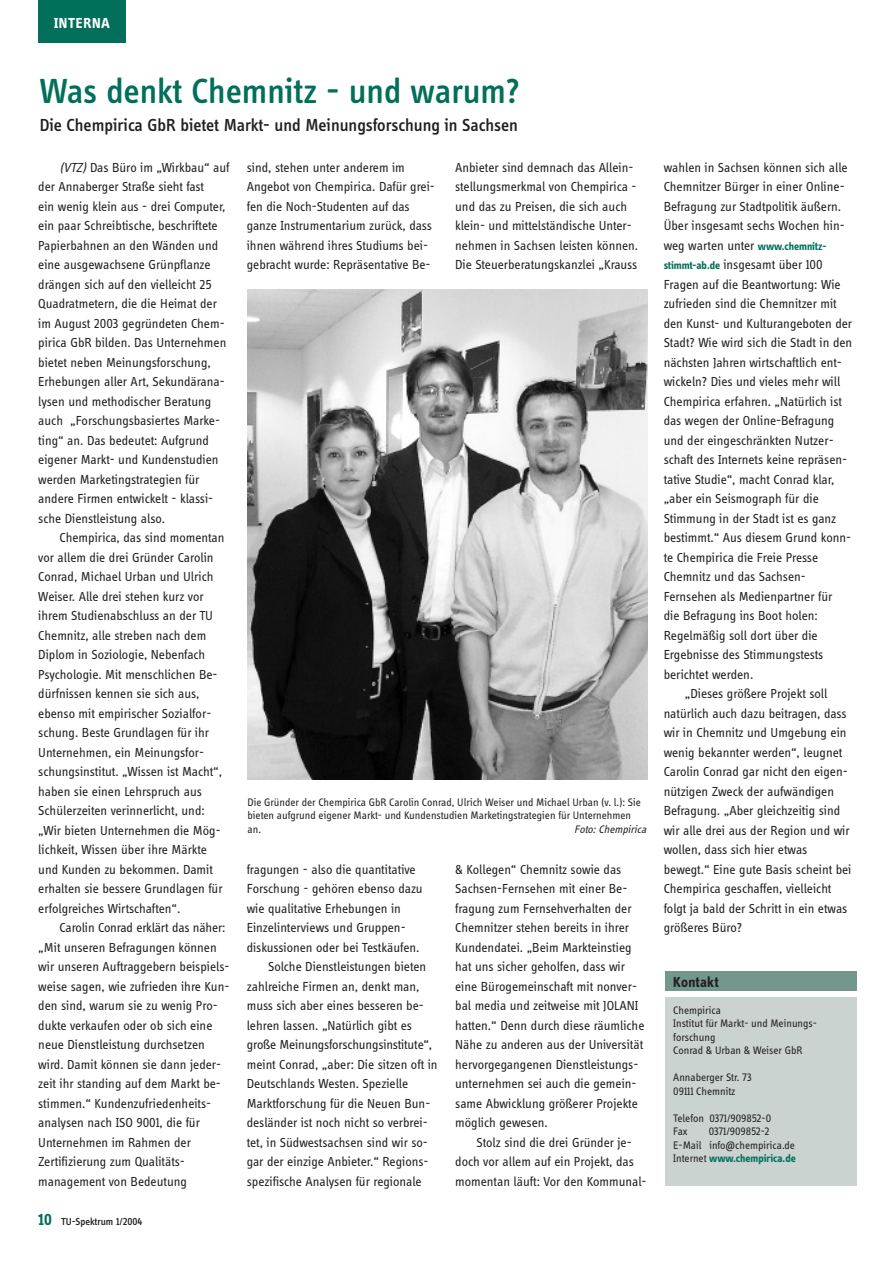
<style>
.page{position:relative;width:893px;height:1263px;background:#fff}
.page>*{position:absolute;margin:0;border:0;box-sizing:border-box;transform-origin:0 0}
.t1{font:500 36px "Info Disp";color:#016f5a}
.t2{font:500 18px "Info Disp";color:#231f20}
.t3{font:700 15px "Info Disp";letter-spacing:.045em;color:#fff}
.t4{font:700 15px "Info Disp";letter-spacing:.015em;color:#231f20}
.t5{font:13.5px/19.5px "Info Disp";color:#231f20}
.t6{font:11.25px/13.5px "Info Disp";color:#231f20}
.t7{font:italic 11.25px "Info Disp";color:#231f20}
.t8{font:500 10.5px "Info Disp";color:#231f20}
.s1{font-style:italic}
.s2{font-weight:700;font-size:16.5px;color:#016f5a}
.s3{font-weight:700;font-size:11.25px;color:#016f5a}
.s4{font-weight:700;color:#016f5a}
</style>
<div class="page">
<div style="left:38px;top:0;width:87px;height:43px;background:#016f5a"></div>
<img style="left:247px;top:289px;width:400px;height:491px">
<div style="left:664px;top:972px;width:192px;height:19px;background:#73978c"></div>
<div style="left:664px;top:997px;width:192px;height:188px;background:#cad3cf"></div>
<p class="t3" style="left:54px;top:18px;width:57px">INTERNA</p>
<h1 class="t1" style="left:40px;top:77px;width:481px">Was denkt Chemnitz - und warum?</h1>
<h2 class="t2" style="left:40px;top:118px;width:479px">Die Chempirica GbR bietet Markt- und Meinungsforschung in Sachsen</h2>
<p class="t5" style="left:38px;top:159px;width:193px;text-indent:21px"><span class="s1">(VTZ)</span>Das Büro im „Wirkbau“ auf der Annaberger Straße sieht fast<br>ein wenig klein aus - drei Computer, ein paar Schreibtische, beschriftete Papierbahnen an den Wänden und eine ausgewachsene Grünpflanze drängen sich auf den vielleicht 25<br>Quadratmetern, die die Heimat der im August 2003 gegründeten Chem&shy;pirica GbR bilden. Das Unternehmen bietet neben Meinungsforschung, Erhebungen aller Art, Sekundärana&shy;lysen und methodischer Beratung auch „Forschungsbasiertes Marke&shy;ting“ an. Das bedeutet: Aufgrund eigener Markt- und Kundenstudien werden Marketingstrategien für andere Firmen entwickelt - klassi&shy;sche Dienstleistung also.</p>
<p class="t5" style="left:38px;top:529px;width:188px;text-indent:21px">Chempirica, das sind momentan vor allem die drei Gründer Carolin Conrad, Michael Urban und Ulrich Weiser. Alle drei stehen kurz vor ihrem Studienabschluss an der TU Chemnitz, alle streben nach dem Diplom in Soziologie, Nebenfach Psychologie. Mit menschlichen Be&shy;dürfnissen kennen sie sich aus, ebenso mit empirischer Sozialfor&shy;schung. Beste Grundlagen für ihr Unternehmen, ein Meinungsfor&shy;schungsinstitut. „Wissen ist Macht“, haben sie einen Lehrspruch aus Schülerzeiten verinnerlicht, und: „Wir bieten Unternehmen die Mög&shy;lichkeit, Wissen über ihre Märkte und Kunden zu bekommen. Damit erhalten sie bessere Grundlagen für erfolgreiches Wirtschaften“.</p>
<p class="t5" style="left:38px;top:919px;width:193px;text-indent:21px">Carolin Conrad erklärt das näher: „Mit unseren Befragungen können wir unseren Auftraggebern beispiels&shy;weise sagen, wie zufrieden ihre Kun&shy;den sind, warum sie zu wenig Pro&shy;dukte verkaufen oder ob sich eine neue Dienstleistung durchsetzen wird. Damit können sie dann jeder&shy;zeit ihr standing auf dem Markt be&shy;stimmen.“ Kundenzufriedenheits&shy;analysen nach ISO 9001, die für<br>Unternehmen im Rahmen der<br>Zertifizierung zum Qualitäts&shy;management von Bedeutung</p>
<p class="t8" style="left:38px;top:1217px;width:106px"><span class="s2">10</span> TU-Spektrum 1/2004</p>
<p class="t5" style="left:247px;top:159px;width:190px">sind, stehen unter anderem im Angebot von Chempirica. Dafür grei&shy;fen die Noch-Studenten auf das ganze Instrumentarium zurück, dass ihnen während ihres Studiums bei&shy;gebracht wurde: Repräsentative Be-</p>
<p class="t5" style="left:455px;top:159px;width:184px">Anbieter sind demnach das Allein&shy;stellungsmerkmal von Chempirica - und das zu Preisen, die sich auch klein- und mittelständische Unter&shy;nehmen in Sachsen leisten können.<br>Die Steuerberatungskanzlei „Krauss</p>
<p class="t6" style="left:247px;top:796px;width:395px">Die Gründer der Chempirica GbR Carolin Conrad, Ulrich Weiser und Michael Urban (v. l.): Sie bieten aufgrund eigener Markt- und Kundenstudien Marketingstrategien für Unternehmen an.</p>
<p class="t7" style="left:574px;top:825px;width:76px">Foto:Chempirica</p>
<p class="t5" style="left:247px;top:861px;width:170px">fragungen - also die quantitative</p>
<p class="t5" style="left:247px;top:880px;width:177px">Forschung - gehören ebenso dazu</p>
<p class="t5" style="left:247px;top:900px;width:156px">wie qualitative Erhebungen in</p>
<p class="t5" style="left:247px;top:919px;width:160px">Einzelinterviews und Gruppen-</p>
<p class="t5" style="left:247px;top:939px;width:174px">diskussionen oder bei Testkäufen.</p>
<p class="t5" style="left:268px;top:958px;width:160px">Solche Dienstleistungen bieten</p>
<p class="t5" style="left:247px;top:978px;width:174px">zahlreiche Firmen an, denkt man,</p>
<p class="t5" style="left:247px;top:997px;width:179px">muss sich aber eines besseren be-</p>
<p class="t5" style="left:247px;top:1017px;width:167px">lehren lassen. „Natürlich gibt es</p>
<p class="t5" style="left:247px;top:1036px;width:187px">große Meinungsforschungsinstitute“,</p>
<p class="t5" style="left:247px;top:1056px;width:192px">meint Conrad, „aber: Die sitzen oft in</p>
<p class="t5" style="left:247px;top:1075px;width:163px">Deutschlands Westen. Spezielle</p>
<p class="t5" style="left:247px;top:1095px;width:185px">Marktforschung für die Neuen Bun-</p>
<p class="t5" style="left:247px;top:1114px;width:182px">desländer ist noch nicht so verbrei-</p>
<p class="t5" style="left:247px;top:1134px;width:183px">tet, in Südwestsachsen sind wir so-</p>
<p class="t5" style="left:247px;top:1153px;width:183px">gar der einzige Anbieter.“ Regions-</p>
<p class="t5" style="left:247px;top:1173px;width:176px">spezifische Analysen für regionale</p>
<p class="t5" style="left:455px;top:861px;width:191px">&amp; Kollegen“ Chemnitz sowie das Sachsen-Fernsehen mit einer Be&shy;fragung zum Fernsehverhalten der Chemnitzer stehen bereits in ihrer Kundendatei. „Beim Markteinstieg hat uns sicher geholfen, dass wir eine Bürogemeinschaft mit nonver&shy;bal media und zeitweise mit JOLANI hatten.“ Denn durch diese räumliche Nähe zu anderen aus der Universität hervorgegangenen Dienstleistungs&shy;unternehmen sei auch die gemein&shy;same Abwicklung größerer Projekte möglich gewesen.</p>
<p class="t5" style="left:455px;top:1134px;width:193px;text-indent:21px">Stolz sind die drei Gründer je&shy;doch vor allem auf ein Projekt, das momentan läuft: Vor den Kommunal-</p>
<p class="t5" style="left:663px;top:159px;width:185px">wahlen in Sachsen können sich alle</p>
<p class="t5" style="left:663px;top:178px;width:182px">Chemnitzer Bürger in einer Online-</p>
<p class="t5" style="left:663px;top:198px;width:179px">Befragung zur Stadtpolitik äußern.</p>
<p class="t5" style="left:663px;top:217px;width:182px">Über insgesamt sechs Wochen hin-</p>
<p class="t5" style="left:663px;top:237px;width:164px">weg warten unter <span class="s3">www.chemnitz-</span></p>
<p class="t5" style="left:663px;top:256px;width:160px"><span class="s3">stimmt-ab.de</span> insgesamt über 100</p>
<p class="t5" style="left:663px;top:276px;width:178px">Fragen auf die Beantwortung: Wie</p>
<p class="t5" style="left:663px;top:295px;width:174px">zufrieden sind die Chemnitzer mit</p>
<p class="t5" style="left:663px;top:315px;width:190px">den Kunst- und Kulturangeboten der</p>
<p class="t5" style="left:663px;top:334px;width:190px">Stadt? Wie wird sich die Stadt in den</p>
<p class="t5" style="left:663px;top:354px;width:180px">nächsten Jahren wirtschaftlich ent-</p>
<p class="t5" style="left:663px;top:373px;width:178px">wickeln? Dies und vieles mehr will</p>
<p class="t5" style="left:663px;top:393px;width:180px">Chempirica erfahren. „Natürlich ist</p>
<p class="t5" style="left:663px;top:412px;width:172px">das wegen der Online-Befragung</p>
<p class="t5" style="left:663px;top:432px;width:171px">und der eingeschränkten Nutzer-</p>
<p class="t5" style="left:663px;top:451px;width:185px">schaft des Internets keine repräsen-</p>
<p class="t5" style="left:663px;top:471px;width:172px">tative Studie“, macht Conrad klar,</p>
<p class="t5" style="left:663px;top:490px;width:157px">„aber ein Seismograph für die</p>
<p class="t5" style="left:663px;top:510px;width:174px">Stimmung in der Stadt ist es ganz</p>
<p class="t5" style="left:663px;top:529px;width:189px">bestimmt.“ Aus diesem Grund konn-</p>
<p class="t5" style="left:663px;top:549px;width:156px">te Chempirica die Freie Presse</p>
<p class="t5" style="left:663px;top:568px;width:144px">Chemnitz und das Sachsen-</p>
<p class="t5" style="left:663px;top:588px;width:170px">Fernsehen als Medienpartner für</p>
<p class="t5" style="left:663px;top:607px;width:156px">die Befragung ins Boot holen:</p>
<p class="t5" style="left:663px;top:627px;width:155px">Regelmäßig soll dort über die</p>
<p class="t5" style="left:663px;top:646px;width:161px">Ergebnisse des Stimmungstests</p>
<p class="t5" style="left:663px;top:666px;width:91px">berichtet werden.</p>
<p class="t5" style="left:685px;top:685px;width:144px">„Dieses größere Projekt soll</p>
<p class="t5" style="left:663px;top:705px;width:184px">natürlich auch dazu beitragen, dass</p>
<p class="t5" style="left:663px;top:724px;width:184px">wir in Chemnitz und Umgebung ein</p>
<p class="t5" style="left:663px;top:744px;width:180px">wenig bekannter werden“, leugnet</p>
<p class="t5" style="left:663px;top:763px;width:186px">Carolin Conrad gar nicht den eigen-</p>
<p class="t5" style="left:663px;top:783px;width:172px">nützigen Zweck der aufwändigen</p>
<p class="t5" style="left:663px;top:802px;width:178px">Befragung. „Aber gleichzeitig sind</p>
<p class="t5" style="left:663px;top:822px;width:188px">wir alle drei aus der Region und wir</p>
<p class="t5" style="left:663px;top:841px;width:145px">wollen, dass sich hier etwas</p>
<p class="t5" style="left:663px;top:861px;width:189px">bewegt.“ Eine gute Basis scheint bei</p>
<p class="t5" style="left:663px;top:880px;width:169px">Chempirica geschaffen, vielleicht</p>
<p class="t5" style="left:663px;top:900px;width:185px">folgt ja bald der Schritt in ein etwas</p>
<p class="t5" style="left:663px;top:919px;width:80px">größeres Büro?</p>
<p class="t4" style="left:673px;top:976px;width:47px">Kontakt</p>
<p class="t6" style="left:673px;top:1004px;width:145px">Chempirica<br>Institut für Markt- und Meinungs&shy;forschung<br>Conrad &amp; Urban &amp; Weiser GbR</p>
<p class="t6" style="left:673px;top:1072px;width:80px">Annaberger Str. 73<br>09111 Chemnitz</p>
<p class="t6" style="left:673px;top:1112px;width:99px">Telefon 0371/909852-0<br>Fax</p>
<p class="t6" style="left:673px;top:1126px;width:124px;text-indent:35px">0371/909852-2<br>E-Mail info@chempirica.de<br>Internet <span class="s4">www.chempirica.de</span></p>
</div>
